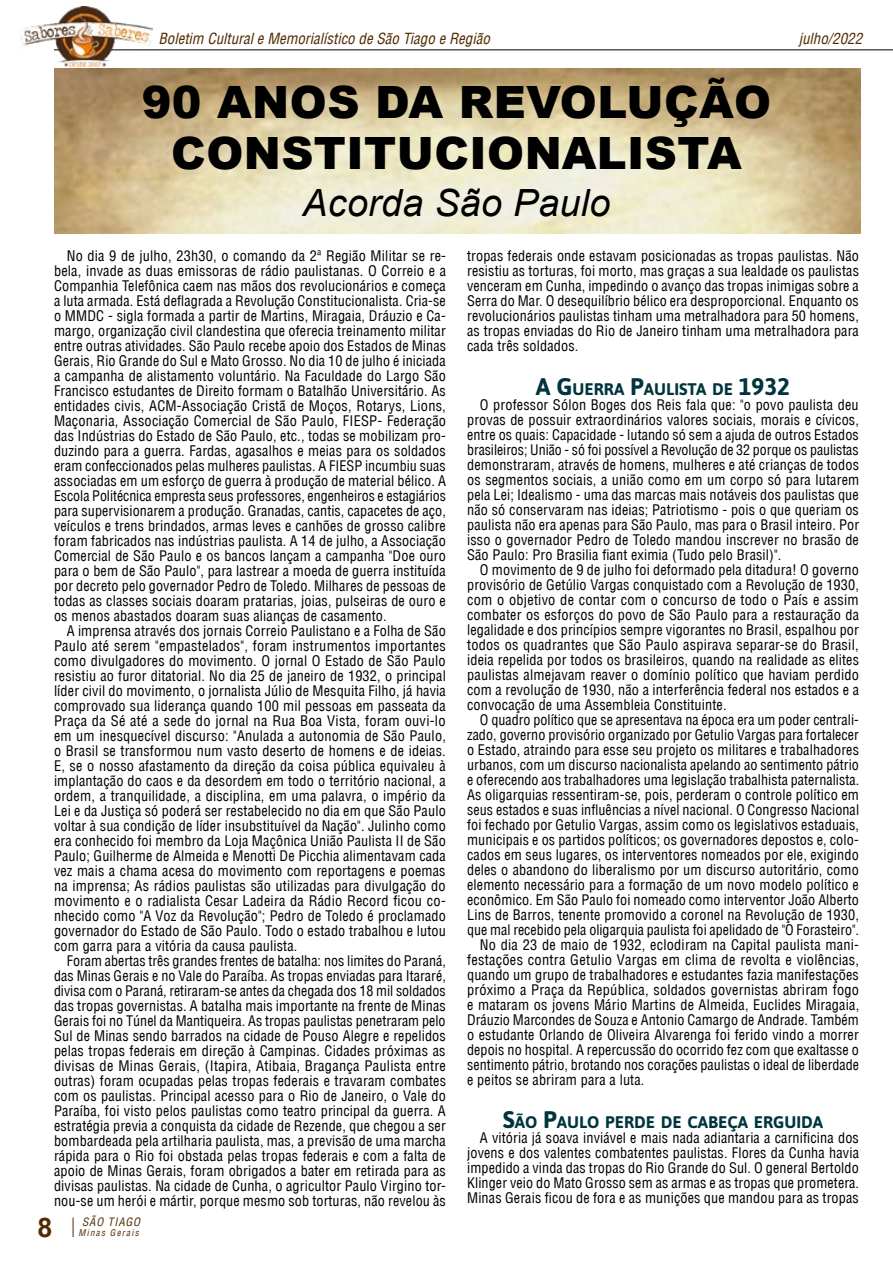
<style>
.page{position:relative;width:893px;height:1263px;background:#fff}
.page>*{position:absolute;margin:0;border:0;box-sizing:border-box;transform-origin:0 0}
.t1{font:900 44.55px/51px "Arial";letter-spacing:.01em;color:#000;text-align:center}
.t2{font:italic 37.5px "Arial";letter-spacing:.01em;color:#000}
.t3{font:700 27px "Arial";color:#522b00}
.t4{font:700 16.8px "Asap";color:#00353e}
.t5{font:italic condensed 15px "Helvetica LT";color:#522b00}
.t6{font:condensed 14.25px/15px "Helvetica LT";letter-spacing:.01em;color:#000;text-align:justify}
.t7{font:italic condensed 11.25px "Helvetica LT";letter-spacing:.08em;color:#522b00}
.t8{font:italic condensed 9px "Helvetica LT";letter-spacing:.14em;color:#522b00}
.s1{font-size:24px}
</style>
<div class="page">
<img style="left:54px;top:69px;width:806px;height:164px">
<svg style="left:73px;top:1217px;width:1px;height:20px"></svg>
<hr style="left:54px;top:49px;width:839px;height:1px;background:#000">
<img style="left:20px;top:7px;width:132px;height:60px">
<p class="t5" style="left:159px;top:29px;width:333px">Boletim Cultural e Memorialístico de São Tiago e Região</p>
<p class="t5" style="left:799px;top:29px;width:65px">julho/2022</p>
<h1 class="t1" style="left:142px;top:75px;width:631px">90 ANOS DA REVOLUÇÃO<br>CONSTITUCIONALISTA</h1>
<h2 class="t2" style="left:302px;top:178px;width:309px">Acorda São Paulo</h2>
<p class="t6" style="left:54px;top:248px;width:394px;text-indent:13px">No dia 9 de julho, 23h30, o comando da 2ª Região Militar se re&shy;bela, invade as duas emissoras de rádio paulistanas. O Correio e a Companhia Telefônica caem nas mãos dos revolucionários e começa a luta armada. Está deflagrada a Revolução Constitucionalista. Cria-se o MMDC - sigla formada a partir de Martins, Miragaia, Dráuzio e Ca&shy;margo, organização civil clandestina que oferecia treinamento militar entre outras atividades. São Paulo recebe apoio dos Estados de Minas Gerais, Rio Grande do Sul e Mato Grosso. No dia 10 de julho é iniciada a campanha de alistamento voluntário. Na Faculdade do Largo São Francisco estudantes de Direito formam o Batalhão Universitário. As entidades civis, ACM-Associação Cristã de Moços, Rotarys, Lions, Maçonaria, Associação Comercial de São Paulo, FIESP- Federação das Indústrias do Estado de São Paulo, etc., todas se mobilizam pro&shy;duzindo para a guerra. Fardas, agasalhos e meias para os soldados eram confeccionados pelas mulheres paulistas. A FIESP incumbiu suas associadas em um esforço de guerra à produção de material bélico. A Escola Politécnica empresta seus professores, engenheiros e estagiários para supervisionarem a produção. Granadas, cantis, capacetes de aço, veículos e trens brindados, armas leves e canhões de grosso calibre foram fabricados nas indústrias paulista. A 14 de julho, a Associação Comercial de São Paulo e os bancos lançam a campanha "Doe ouro para o bem de São Paulo", para lastrear a moeda de guerra instituída por decreto pelo governador Pedro de Toledo. Milhares de pessoas de todas as classes sociais doaram pratarias, joias, pulseiras de ouro e os menos abastados doaram suas alianças de casamento.</p>
<p class="t6" style="left:54px;top:623px;width:393px;text-indent:13px">A imprensa através dos jornais Correio Paulistano e a Folha de São Paulo até serem "empastelados", foram instrumentos importantes como divulgadores do movimento. O jornal O Estado de São Paulo resistiu ao furor ditatorial. No dia 25 de janeiro de 1932, o principal líder civil do movimento, o jornalista Júlio de Mesquita Filho, já havia comprovado sua liderança quando 100 mil pessoas em passeata da Praça da Sé até a sede do jornal na Rua Boa Vista, foram ouvi-lo em um inesquecível discurso: "Anulada a autonomia de São Paulo, o Brasil se transformou num vasto deserto de homens e de ideias.<br>E, se o nosso afastamento da direção da coisa pública equivaleu à implantação do caos e da desordem em todo o território nacional, a ordem, a tranquilidade, a disciplina, em uma palavra, o império da Lei e da Justiça só poderá ser restabelecido no dia em que São Paulo voltar à sua condição de líder insubstituível da Nação". Julinho como era conhecido foi membro da Loja Maçônica União Paulista II de São Paulo; Guilherme de Almeida e Menotti De Picchia alimentavam cada vez mais a chama acesa do movimento com reportagens e poemas na imprensa; As rádios paulistas são utilizadas para divulgação do movimento e o radialista Cesar Ladeira da Rádio Record ficou co&shy;nhecido como "A Voz da Revolução"; Pedro de Toledo é proclamado governador do Estado de São Paulo. Todo o estado trabalhou e lutou com garra para a vitória da causa paulista.</p>
<p class="t6" style="left:54px;top:953px;width:393px;text-indent:13px">Foram abertas três grandes frentes de batalha: nos limites do Paraná, das Minas Gerais e no Vale do Paraíba. As tropas enviadas para Itararé, divisa com o Paraná, retiraram-se antes da chegada dos 18 mil soldados das tropas governistas. A batalha mais importante na frente de Minas Gerais foi no Túnel da Mantiqueira. As tropas paulistas penetraram pelo Sul de Minas sendo barrados na cidade de Pouso Alegre e repelidos pelas tropas federais em direção à Campinas. Cidades próximas as divisas de Minas Gerais, (Itapira, Atibaia, Bragança Paulista entre outras) foram ocupadas pelas tropas federais e travaram combates com os paulistas. Principal acesso para o Rio de Janeiro, o Vale do Paraíba, foi visto pelos paulistas como teatro principal da guerra. A estratégia previa a conquista da cidade de Rezende, que chegou a ser bombardeada pela artilharia paulista, mas, a previsão de uma marcha rápida para o Rio foi obstada pelas tropas federais e com a falta de apoio de Minas Gerais, foram obrigados a bater em retirada para as divisas paulistas. Na cidade de Cunha, o agricultor Paulo Virgino tor&shy;nou-se um herói e mártir, porque mesmo sob torturas, não revelou às</p>
<p class="t6" style="left:467px;top:248px;width:393px">tropas federais onde estavam posicionadas as tropas paulistas. Não resistiu as torturas, foi morto, mas graças a sua lealdade os paulistas venceram em Cunha, impedindo o avanço das tropas inimigas sobre a Serra do Mar. O desequilíbrio bélico era desproporcional. Enquanto os revolucionários paulistas tinham uma metralhadora para 50 homens, as tropas enviadas do Rio de Janeiro tinham uma metralhadora para cada três soldados.</p>
<p class="t4" style="left:536px;top:377px;width:256px"><span class="s1">A G</span>UERRA <span class="s1">P</span>AULISTA DE <span class="s1">1932</span></p>
<p class="t6" style="left:467px;top:397px;width:394px;text-indent:13px">O professor Sólon Boges dos Reis fala que: "o povo paulista deu provas de possuir extraordinários valores sociais, morais e cívicos, entre os quais: Capacidade - lutando só sem a ajuda de outros Estados brasileiros; União - só foi possível a Revolução de 32 porque os paulistas demonstraram, através de homens, mulheres e até crianças de todos os segmentos sociais, a união como em um corpo só para lutarem pela Lei; Idealismo - uma das marcas mais notáveis dos paulistas que não só conservaram nas ideias; Patriotismo - pois o que queriam os paulista não era apenas para São Paulo, mas para o Brasil inteiro. Por isso o governador Pedro de Toledo mandou inscrever no brasão de São Paulo: Pro Brasilia fiant eximia (Tudo pelo Brasil)".</p>
<p class="t6" style="left:467px;top:562px;width:393px;text-indent:13px">O movimento de 9 de julho foi deformado pela ditadura! O governo provisório de Getúlio Vargas conquistado com a Revolução de 1930, com o objetivo de contar com o concurso de todo o País e assim combater os esforços do povo de São Paulo para a restauração da legalidade e dos princípios sempre vigorantes no Brasil, espalhou por todos os quadrantes que São Paulo aspirava separar-se do Brasil, ideia repelida por todos os brasileiros, quando na realidade as elites paulistas almejavam reaver o domínio político que haviam perdido com a revolução de 1930, não a interferência federal nos estados e a convocação de uma Assembleia Constituinte.</p>
<p class="t6" style="left:480px;top:712px;width:381px">O quadro político que se apresentava na época era um poder centrali-</p>
<p class="t6" style="left:467px;top:727px;width:393px">zado, governo provisório organizado por Getulio Vargas para fortalecer</p>
<p class="t6" style="left:467px;top:742px;width:393px">o Estado, atraindo para esse seu projeto os militares e trabalhadores</p>
<p class="t6" style="left:467px;top:757px;width:393px">urbanos, com um discurso nacionalista apelando ao sentimento pátrio</p>
<p class="t6" style="left:467px;top:772px;width:394px">e oferecendo aos trabalhadores uma legislação trabalhista paternalista.</p>
<p class="t6" style="left:467px;top:787px;width:393px">As oligarquias ressentiram-se, pois, perderam o controle político em</p>
<p class="t6" style="left:467px;top:802px;width:393px">seus estados e suas influências a nível nacional. O Congresso Nacional</p>
<p class="t6" style="left:467px;top:817px;width:393px">foi fechado por Getulio Vargas, assim como os legislativos estaduais,</p>
<p class="t6" style="left:467px;top:832px;width:393px">municipais e os partidos políticos; os governadores depostos e, colo-</p>
<p class="t6" style="left:467px;top:847px;width:393px">cados em seus lugares, os interventores nomeados por ele, exigindo</p>
<p class="t6" style="left:467px;top:862px;width:393px">deles o abandono do liberalismo por um discurso autoritário, como</p>
<p class="t6" style="left:467px;top:877px;width:393px">elemento necessário para a formação de um novo modelo político e</p>
<p class="t6" style="left:467px;top:892px;width:393px">econômico. Em São Paulo foi nomeado como interventor João Alberto</p>
<p class="t6" style="left:467px;top:907px;width:393px">Lins de Barros, tenente promovido a coronel na Revolução de 1930,</p>
<p class="t6" style="left:467px;top:922px;width:393px">que mal recebido pela oligarquia paulista foi apelidado de "O Forasteiro".</p>
<p class="t6" style="left:480px;top:937px;width:381px">No dia 23 de maio de 1932, eclodiram na Capital paulista mani-</p>
<p class="t6" style="left:467px;top:952px;width:394px">festações contra Getulio Vargas em clima de revolta e violências,</p>
<p class="t6" style="left:467px;top:967px;width:393px">quando um grupo de trabalhadores e estudantes fazia manifestações</p>
<p class="t6" style="left:467px;top:982px;width:393px">próximo a Praça da República, soldados governistas abriram fogo</p>
<p class="t6" style="left:467px;top:997px;width:394px">e mataram os jovens Mário Martins de Almeida, Euclides Miragaia,</p>
<p class="t6" style="left:467px;top:1012px;width:393px">Dráuzio Marcondes de Souza e Antonio Camargo de Andrade. Também</p>
<p class="t6" style="left:467px;top:1027px;width:393px">o estudante Orlando de Oliveira Alvarenga foi ferido vindo a morrer</p>
<p class="t6" style="left:467px;top:1042px;width:393px">depois no hospital. A repercussão do ocorrido fez com que exaltasse o</p>
<p class="t6" style="left:467px;top:1057px;width:393px">sentimento pátrio, brotando nos corações paulistas o ideal de liberdade</p>
<p class="t6" style="left:467px;top:1072px;width:179px">e peitos se abriram para a luta.</p>
<p class="t4" style="left:503px;top:1110px;width:322px"><span class="s1">S</span>ÃO <span class="s1">P</span>AULO PERDE DE CABEÇA ERGUIDA</p>
<p class="t6" style="left:467px;top:1130px;width:394px;text-indent:13px">A vitória já soava inviável e mais nada adiantaria a carnificina dos jovens e dos valentes combatentes paulistas. Flores da Cunha havia impedido a vinda das tropas do Rio Grande do Sul. O general Bertoldo Klinger veio do Mato Grosso sem as armas e as tropas que prometera.<br>Minas Gerais ficou de fora e as munições que mandou para as tropas</p>
<h3 class="t3" style="left:38px;top:1209px;width:17px">8</h3>
<p class="t7" style="left:82px;top:1215px;width:60px">SÃO TIAGO</p>
<p class="t8" style="left:79px;top:1227px;width:62px">Minas Gerais</p>
</div>
